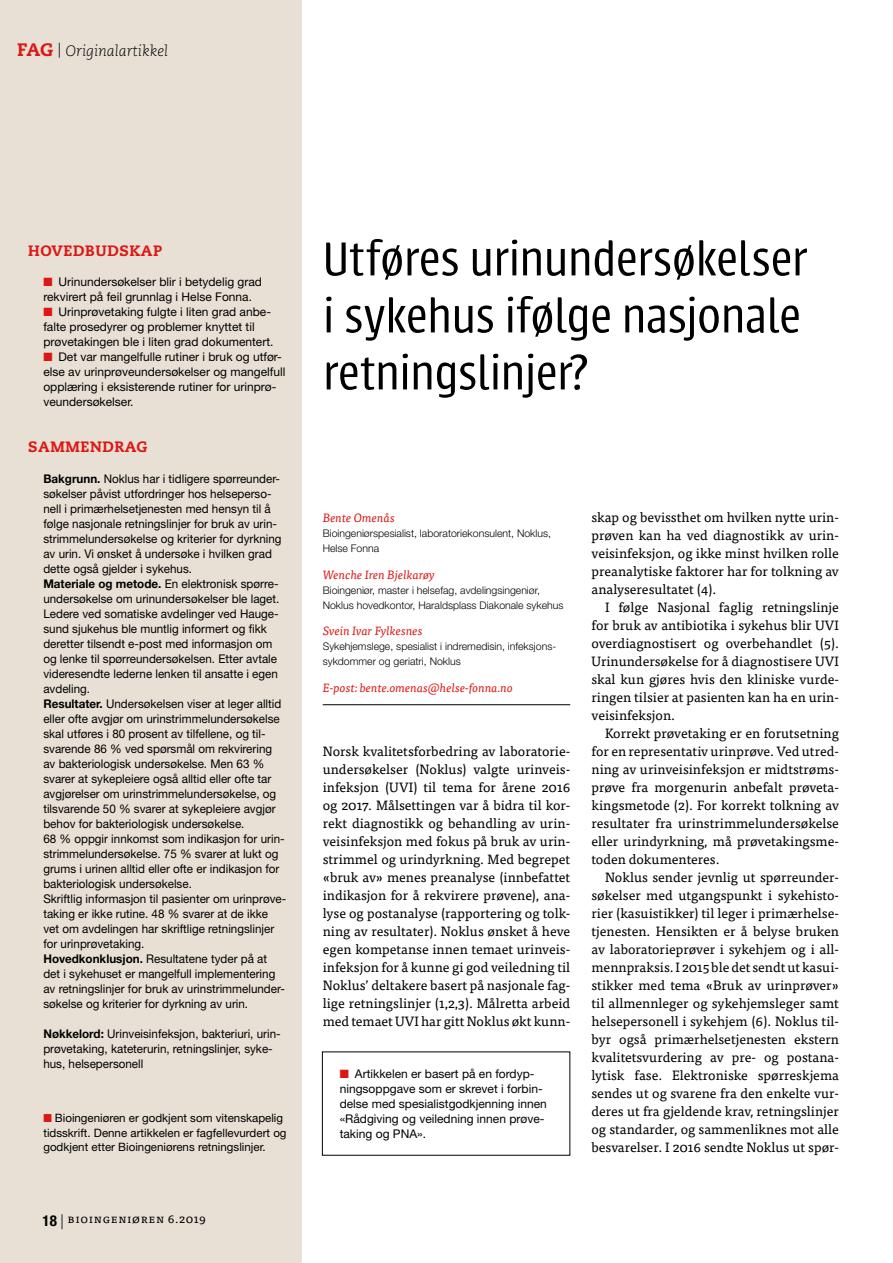
<style>
.page{position:relative;width:893px;height:1263px;background:#fff}
.page>*{position:absolute;margin:0;border:0;box-sizing:border-box;transform-origin:0 0}
.t1{font:300 52.5px/57px "Urbana";letter-spacing:-.015em;color:#000;text-align:justify}
.t2{font:800 15px "Caecilia LT Std";letter-spacing:.04em;color:#dc1715}
.t3{font:italic 300 15px "Caecilia LT Std";color:#000}
.t4{font:13.5px/18px "Tisa Pro";color:#000;text-align:justify}
.t5{font:12px/15px "Helvetica Neue LT Pro";color:#000}
.t6{font:italic 12px "Tisa Pro";color:#dc1715}
.t7{font:12px "Tisa Pro";letter-spacing:.05em;color:#000}
.t8{font:11.55px/14.5px "Helvetica Neue LT Pro";color:#000}
.t9{font:300 10.5px/15px "Helvetica Neue LT Pro";color:#000}
.s1{font-weight:800;font-style:normal;font-size:18px;color:#dc1715}
.s2{color:#dc1715}
.s3{font-weight:700}
.s4{font-family:"Helvetica Neue LT Pro";font-weight:700;font-stretch:condensed;font-size:15px}
.s5{font-family:"Helvetica Neue LT Pro";font-weight:300;font-size:15px}
</style>
<div class="page">
<hr style="left:323px;top:704px;width:247px;height:1px;background:#000">
<div style="left:0;top:0;width:301px;height:1263px;background:#e8e0d4"></div>
<p class="t3" style="left:17px;top:43px;width:153px"><span class="s1">FAG</span> | Originalartikkel</p>
<p class="t2" style="left:28px;top:242px;width:136px">HOVEDBUDSKAP</p>
<p class="t5" style="left:43px;top:274px;width:220px"><span class="s2">■</span> Urinundersøkelser blir i betydelig grad rekvirert på feil grunnlag i Helse Fonna.</p>
<p class="t5" style="left:43px;top:304px;width:232px"><span class="s2">■</span> Urinprøvetaking fulgte i liten grad anbe&shy;falte prosedyrer og problemer knyttet til prøvetakingen ble i liten grad dokumentert.</p>
<p class="t5" style="left:43px;top:349px;width:244px"><span class="s2">■</span> Det var mangelfulle rutiner i bruk og utfør&shy;else av urinprøveundersøkelser og mangelfull opplæring i eksisterende rutiner for urinprø&shy;veundersøkelser.</p>
<p class="t2" style="left:28px;top:437px;width:121px">SAMMENDRAG</p>
<p class="t5" style="left:43px;top:471px;width:243px"><span class="s3">Bakgrunn.</span> Noklus har i tidligere spørreunder&shy;søkelser påvist utfordringer hos helseperso&shy;nell i primærhelsetjenesten med hensyn til å følge nasjonale retningslinjer for bruk av urin&shy;strimmelundersøkelse og kriterier for dyrkning av urin. Vi ønsket å undersøke i hvilken grad dette også gjelder i sykehus.<br><span class="s3">Materiale og metode.</span> En elektronisk spørre&shy;undersøkelse om urinundersøkelser ble laget.<br>Ledere ved somatiske avdelinger ved Hauge&shy;sund sjukehus ble muntlig informert og fikk deretter tilsendt e-post med informasjon om og lenke til spørreundersøkelsen. Etter avtale videresendte lederne lenken til ansatte i egen avdeling.<br><span class="s3">Resultater.</span> Undersøkelsen viser at leger alltid eller ofte avgjør om urinstrimmelundersøkelse skal utføres i 80 prosent av tilfellene, og til&shy;svarende 86 % ved spørsmål om rekvirering av bakteriologisk undersøkelse. Men 63 % svarer at sykepleiere også alltid eller ofte tar avgjørelser om urinstrimmelundersøkelse, og tilsvarende 50 % svarer at sykepleiere avgjør behov for bakteriologisk undersøkelse.<br>68 % oppgir innkomst som indikasjon for urin&shy;strimmelundersøkelse. 75 % svarer at lukt og grums i urinen alltid eller ofte er indikasjon for bakteriologisk undersøkelse.<br>Skriftlig informasjon til pasienter om urinprøve&shy;taking er ikke rutine. 48 % svarer at de ikke vet om avdelingen har skriftlige retningslinjer for urinprøvetaking.<br><span class="s3">Hovedkonklusjon.</span> Resultatene tyder på at det i sykehuset er mangelfull implementering av retningslinjer for bruk av urinstrimmelunder&shy;søkelse og kriterier for dyrkning av urin.</p>
<p class="t5" style="left:43px;top:1026px;width:239px"><span class="s3">Nøkkelord:</span> Urinveisinfeksjon, bakteriuri, urin&shy;prøvetaking, kateterurin, retningslinjer, syke&shy;hus, helsepersonell</p>
<p class="t8" style="left:43px;top:1110px;width:245px"><span class="s2">■</span> Bioingeniøren er godkjent som vitenskapelig tidsskrift. Denne artikkelen er fagfellevurdert og godkjent etter Bioingeniørens retningslinjer.</p>
<p class="t7" style="left:43px;top:1209px;width:165px"><span class="s4">18</span> <span class="s5">|</span> Bioingeniøren 6.2019</p>
<h1 class="t1" style="left:323px;top:231px;width:485px">Utføres urinundersøkelser i sykehus ifølge nasjonale retningslinjer?</h1>
<p class="t6" style="left:323px;top:509px;width:74px">Bente Omenås</p>
<p class="t9" style="left:323px;top:526px;width:230px">Bioingeniørspesialist, laboratoriekonsulent, Noklus,<br>Helse Fonna</p>
<p class="t6" style="left:323px;top:566px;width:114px">Wenche Iren Bjelkarøy</p>
<p class="t9" style="left:323px;top:582px;width:242px">Bioingeniør, master i helsefag, avdelingsingeniør,<br>Noklus hovedkontor, Haraldsplass Diakonale sykehus</p>
<p class="t6" style="left:323px;top:622px;width:102px">Svein Ivar Fylkesnes</p>
<p class="t9" style="left:323px;top:639px;width:235px">Sykehjemslege, spesialist i indremedisin, infeksjons&shy;sykdommer og geriatri, Noklus</p>
<p class="t6" style="left:323px;top:679px;width:192px">E-post: bente.omenas@helse-fonna.no</p>
<p class="t4" style="left:323px;top:741px;width:249px">Norsk kvalitetsforbedring av laboratorie&shy;undersøkelser (Noklus) valgte urinveis&shy;infeksjon (UVI) til tema for årene 2016 og 2017. Målsettingen var å bidra til kor&shy;rekt diagnostikk og behandling av urin&shy;veisinfeksjon med fokus på bruk av urin&shy;strimmel og urindyrkning. Med begrepet «bruk av» menes preanalyse (innbefattet indikasjon for å rekvirere prøvene), ana&shy;lyse og postanalyse (rapportering og tolk&shy;ning av resultater). Noklus ønsket å heve egen kompetanse innen temaet urinveis&shy;infeksjon for å kunne gi god veiledning til Noklus’ deltakere basert på nasjonale fag&shy;lige retningslinjer (1,2,3). Målretta arbeid med temaet UVI har gitt Noklus økt kunn-</p>
<p class="t5" style="left:340px;top:1066px;width:209px"><span class="s2">■</span> Artikkelen er basert på en fordyp&shy;ningsoppgave som er skrevet i forbin&shy;delse med spesialistgodkjenning innen «Rådgiving og veiledning innen prøve&shy;taking og PNA».</p>
<p class="t4" style="left:591px;top:507px;width:249px">skap og bevissthet om hvilken nytte urin&shy;prøven kan ha ved diagnostikk av urin&shy;veisinfeksjon, og ikke minst hvilken rolle preanalytiske faktorer har for tolkning av analyseresultatet (4).</p>
<p class="t4" style="left:591px;top:597px;width:249px;text-indent:14px">I følge Nasjonal faglig retningslinje for bruk av antibiotika i sykehus blir UVI overdiagnostisert og overbehandlet (5).<br>Urinundersøkelse for å diagnostisere UVI skal kun gjøres hvis den kliniske vurde&shy;ringen tilsier at pasienten kan ha en urin&shy;veisinfeksjon.</p>
<p class="t4" style="left:591px;top:723px;width:249px;text-indent:14px">Korrekt prøvetaking er en forutsetning for en representativ urinprøve. Ved utred&shy;ning av urinveisinfeksjon er midtstrøms&shy;prøve fra morgenurin anbefalt prøveta&shy;kingsmetode (2). For korrekt tolkning av resultater fra urinstrimmelundersøkelse eller urindyrkning, må prøvetakingsme&shy;toden dokumenteres.</p>
<p class="t4" style="left:591px;top:867px;width:249px;text-indent:14px">Noklus sender jevnlig ut spørreunder&shy;søkelser med utgangspunkt i sykehisto&shy;rier (kasuistikker) til leger i primærhelse&shy;tjenesten. Hensikten er å belyse bruken av laboratorieprøver i sykehjem og i all&shy;mennpraksis. I 2015 ble det sendt ut kasui&shy;stikker med tema «Bruk av urinprøver» til allmennleger og sykehjemsleger samt helsepersonell i sykehjem (6). Noklus til&shy;byr også primærhelsetjenesten ekstern kvalitetsvurdering av pre- og postana&shy;lytisk fase. Elektroniske spørreskjema sendes ut og svarene fra den enkelte vur&shy;deres ut fra gjeldende krav, retningslinjer og standarder, og sammenliknes mot alle besvarelser. I 2016 sendte Noklus ut spør-</p>
</div>
